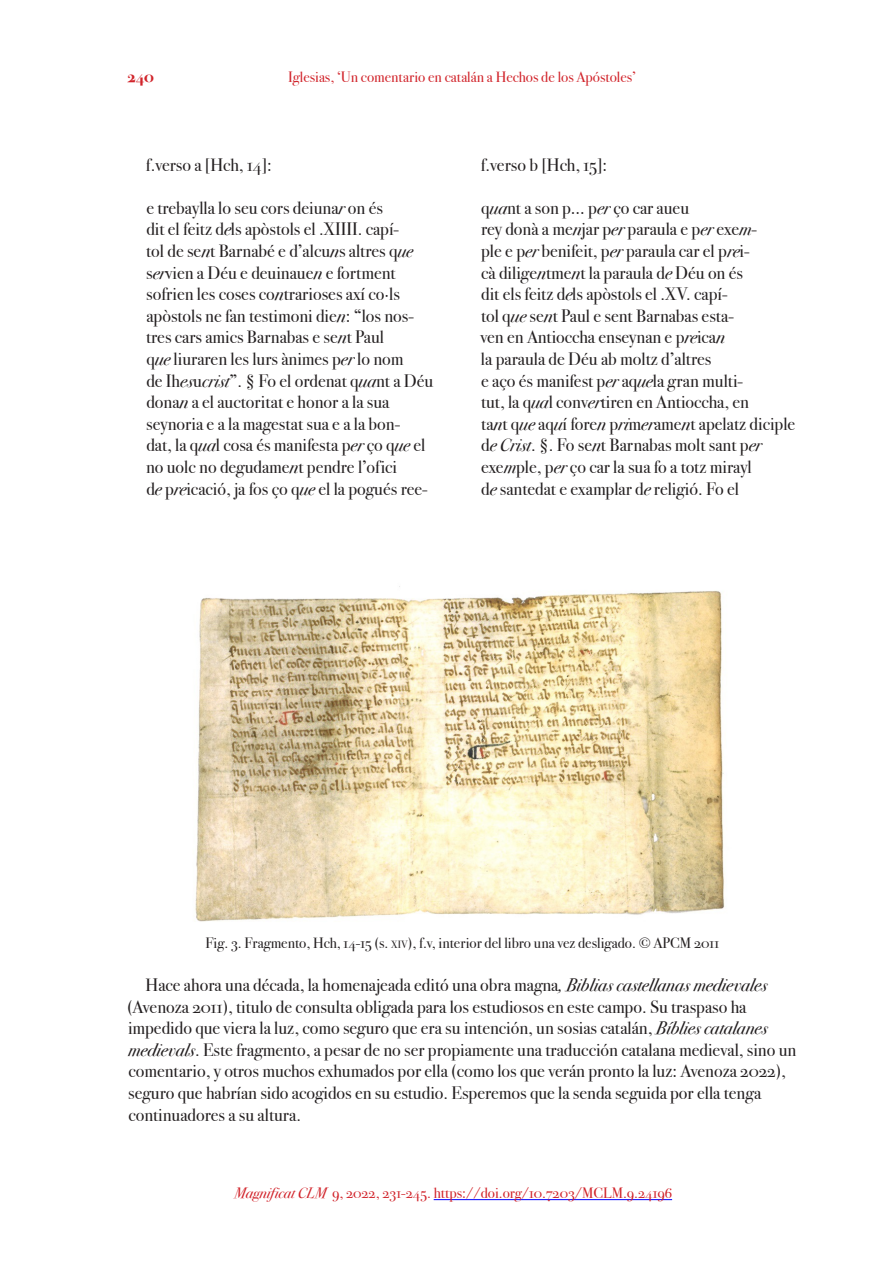
<style>
.page{position:relative;width:893px;height:1263px;background:#fff}
.page>*{position:absolute;margin:0;border:0;box-sizing:border-box;transform-origin:0 0}
.Paràgraf_2_i_ss{font:18px/21.6px "Bodoni Svty Two OSITCTT Book";color:#231f20}
.t1{font:16.5px "Bodoni Svty Two OSITCTT Bold";color:#d1232a}
.t2{font:15px "Bodoni Svty Two OSITCTT Book";color:#d1232a}
.t3{font:15px "Bodoni Svty Two OSITCTT Book";color:#231f20}
.s1{font-family:"Bodoni Svty Two OSITCTT Book It"}
.s2{font-size:10.5px}
</style>
<div class="page">
<hr style="left:434px;top:1199px;width:238px;height:1px;background:#00f">
<img style="left:195px;top:586px;width:530px;height:336px">
<p class="t1" style="left:128px;top:67px;width:28px">240</p>
<p class="t2" style="left:288px;top:68px;width:349px">Iglesias, ‘Un comentario en catalán a Hechos de los Apóstoles’</p>
<p class="Paràgraf_2_i_ss" style="left:146px;top:154px;width:127px">f.verso a [Hch, 14]:</p>
<p class="Paràgraf_2_i_ss" style="left:146px;top:197px;width:238px">e trebaylla lo seu cors deiuna<span class="s1">r</span> on és</p>
<p class="Paràgraf_2_i_ss" style="left:146px;top:219px;width:254px">dit el feitz d<span class="s1">e</span>ls apòstols el .XIIII. capí-</p>
<p class="Paràgraf_2_i_ss" style="left:146px;top:240px;width:268px">tol de se<span class="s1">n</span>t Barnabé e d’alcu<span class="s1">n</span>s altres q<span class="s1">ue</span></p>
<p class="Paràgraf_2_i_ss" style="left:146px;top:262px;width:251px">s<span class="s1">er</span>vien a Déu e deuinaue<span class="s1">n</span> e fortment</p>
<p class="Paràgraf_2_i_ss" style="left:146px;top:283px;width:255px">sofrien les coses co<span class="s1">n</span>trarioses axí co·ls</p>
<p class="Paràgraf_2_i_ss" style="left:146px;top:305px;width:269px">apòstols ne fan testimoni die<span class="s1">n</span>: “los nos-</p>
<p class="Paràgraf_2_i_ss" style="left:146px;top:327px;width:239px">tres cars amics Barnabas e se<span class="s1">n</span>t Paul</p>
<p class="Paràgraf_2_i_ss" style="left:146px;top:348px;width:259px">q<span class="s1">ue</span> liuraren les lurs ànimes p<span class="s1">er</span> lo nom</p>
<p class="Paràgraf_2_i_ss" style="left:146px;top:370px;width:288px">de Ih<span class="s1">es</span>u<span class="s1">crist</span>”. § Fo el ordenat q<span class="s1">ua</span>nt a Déu</p>
<p class="Paràgraf_2_i_ss" style="left:146px;top:391px;width:245px">dona<span class="s1">n</span> a el auctoritat e honor a la sua</p>
<p class="Paràgraf_2_i_ss" style="left:146px;top:413px;width:255px">seynoria e a la magestat sua e a la bon-</p>
<p class="Paràgraf_2_i_ss" style="left:146px;top:435px;width:281px">dat, la q<span class="s1">ua</span>l cosa és manifesta p<span class="s1">er</span> ço q<span class="s1">ue</span> el</p>
<p class="Paràgraf_2_i_ss" style="left:146px;top:456px;width:253px">no uolc no degudame<span class="s1">n</span>t pendre l’ofici</p>
<p class="Paràgraf_2_i_ss" style="left:146px;top:478px;width:283px">d<span class="s1">e</span> p<span class="s1">re</span>icació, ja fos ço q<span class="s1">ue</span> el la pogués ree-</p>
<p class="Paràgraf_2_i_ss" style="left:481px;top:154px;width:128px">f.verso b [Hch, 15]:</p>
<p class="Paràgraf_2_i_ss" style="left:481px;top:197px;width:209px">q<span class="s1">ua</span>nt a son p… p<span class="s1">er</span> ço car aueu</p>
<p class="Paràgraf_2_i_ss" style="left:481px;top:219px;width:277px">rey donà a me<span class="s1">n</span>jar p<span class="s1">er</span> paraula e p<span class="s1">er</span> exe<span class="s1">m</span>-</p>
<p class="Paràgraf_2_i_ss" style="left:481px;top:240px;width:270px">ple e p<span class="s1">er</span> benifeit, p<span class="s1">er</span> paraula car el p<span class="s1">re</span>i-</p>
<p class="Paràgraf_2_i_ss" style="left:481px;top:262px;width:263px">cà dilige<span class="s1">n</span>tme<span class="s1">n</span>t la paraula d<span class="s1">e</span> Déu on és</p>
<p class="Paràgraf_2_i_ss" style="left:481px;top:283px;width:248px">dit els feitz d<span class="s1">e</span>ls apòstols el .XV. capí-</p>
<p class="Paràgraf_2_i_ss" style="left:481px;top:305px;width:254px">tol q<span class="s1">ue</span> se<span class="s1">n</span>t Paul e sent Barnabas esta-</p>
<p class="Paràgraf_2_i_ss" style="left:480px;top:327px;width:246px">ven en Antioccha enseynan e p<span class="s1">re</span>ica<span class="s1">n</span></p>
<p class="Paràgraf_2_i_ss" style="left:481px;top:348px;width:232px">la paraula de Déu ab moltz d’altres</p>
<p class="Paràgraf_2_i_ss" style="left:481px;top:370px;width:263px">e aço és manifest p<span class="s1">er</span> aq<span class="s1">ue</span>la gran multi-</p>
<p class="Paràgraf_2_i_ss" style="left:481px;top:391px;width:269px">tut, la q<span class="s1">ua</span>l conv<span class="s1">er</span>tiren en Antioccha, en</p>
<p class="Paràgraf_2_i_ss" style="left:481px;top:413px;width:316px">ta<span class="s1">n</span>t q<span class="s1">ue</span> aq<span class="s1">u</span>í fore<span class="s1">n</span> p<span class="s1">ri</span>m<span class="s1">er</span>ame<span class="s1">n</span>t apelatz diciple</p>
<p class="Paràgraf_2_i_ss" style="left:481px;top:435px;width:282px">d<span class="s1">e Crist</span>. §. Fo se<span class="s1">n</span>t Barnabas molt sant p<span class="s1">er</span></p>
<p class="Paràgraf_2_i_ss" style="left:481px;top:456px;width:272px">exe<span class="s1">m</span>ple, p<span class="s1">er</span> ço car la sua fo a totz mirayl</p>
<p class="Paràgraf_2_i_ss" style="left:481px;top:478px;width:259px">d<span class="s1">e</span> santedat e examplar d<span class="s1">e</span> religió. Fo el</p>
<p class="t3" style="left:206px;top:934px;width:515px">Fig. 3. Fragmento, Hch, 14-15 (s. <span class="s2">xiv</span>), f.v, interior del libro una vez desligado. © APCM 2011</p>
<p class="Paràgraf_2_i_ss" style="left:127px;top:974px;width:671px;text-indent:18px">Hace ahora una década, la homenajeada editó una obra magna<span class="s1">, Biblias castellanas medievales </span>(Avenoza 2011), titulo de consulta obligada para los estudiosos en este campo. Su traspaso ha impedido que viera la luz, como seguro que era su intención, un sosias catalán, <span class="s1">Bíblies catalanes medievals</span>. Este fragmento, a pesar de no ser propiamente una traducción catalana medieval, sino un comentario, y otros muchos exhumados por ella (como los que verán pronto la luz: Avenoza 2022), seguro que habrían sido acogidos en su estudio. Esperemos que la senda seguida por ella tenga continuadores a su altura.</p>
<p class="t2" style="left:234px;top:1184px;width:439px"><span class="s1">Magnificat CLM</span> 9, 2022, 231-245. https://doi.org/10.7203/MCLM.9.24196</p>
</div>
